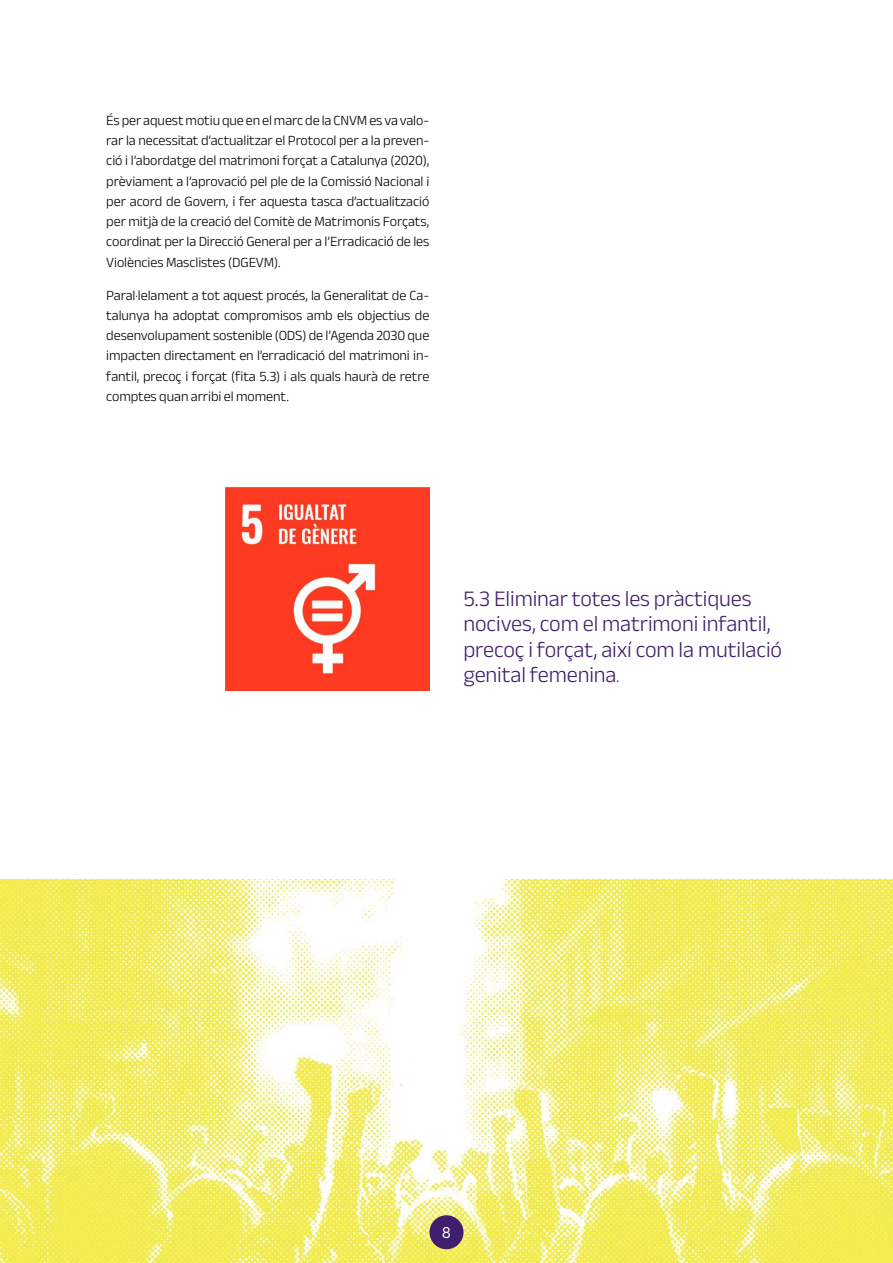
<style>
.page{position:relative;width:893px;height:1263px;background:#fff}
.page>*{position:absolute;margin:0;border:0;box-sizing:border-box;transform-origin:0 0}
.t1{font:300 22.5px/25.5px "Anek Bangla";letter-spacing:-.005em;color:#401f6e}
.t2{font:15px "Inter";color:#fff}
.t3{font:300 14.25px/20.2px "Anek Bangla";letter-spacing:-.005em;color:#000;text-align:justify}
.s1{font-weight:400;font-size:14.25px}
</style>
<div class="page">
<img style="left:0;top:880px;width:893px;height:383px">
<div style="left:429px;top:1215px;width:34px;height:34px;background:#401f6e;border-radius:50%"></div>
<img style="left:225px;top:487px;width:204px;height:204px">
<p class="t3" style="left:106px;top:110px;width:325px">És per aquest motiu que en el marc de la CNVM es va valo&shy;rar la necessitat d’actualitzar el Protocol per a la preven&shy;ció i l’abordatge del matrimoni forçat a Catalunya (2020), prèviament a l’aprovació pel ple de la Comissió Nacional i per acord de Govern, i fer aquesta tasca d’actualització per mitjà de la creació del Comitè de Matrimonis Forçats, coordinat per la Direcció General per a l’Erradicació de les Violències Masclistes (DGEVM).</p>
<p class="t3" style="left:106px;top:284px;width:325px">Paral·lelament a tot aquest procés, la Generalitat de Ca&shy;talunya ha adoptat compromisos amb els objectius de desenvolupament sostenible (ODS) de l’Agenda 2030 que impacten directament en l’erradicació del matrimoni in&shy;fantil, precoç i forçat (fita 5.3) i als quals haurà de retre comptes quan arribi el moment.</p>
<h1 class="t1" style="left:463px;top:585px;width:320px">5.3 Eliminar totes les pràctiques nocives, com el matrimoni infantil, precoç i forçat, així com la mutilació genital femenina<span class="s1">.</span></h1>
<p class="t2" style="left:442px;top:1221px;width:11px">8</p>
</div>
